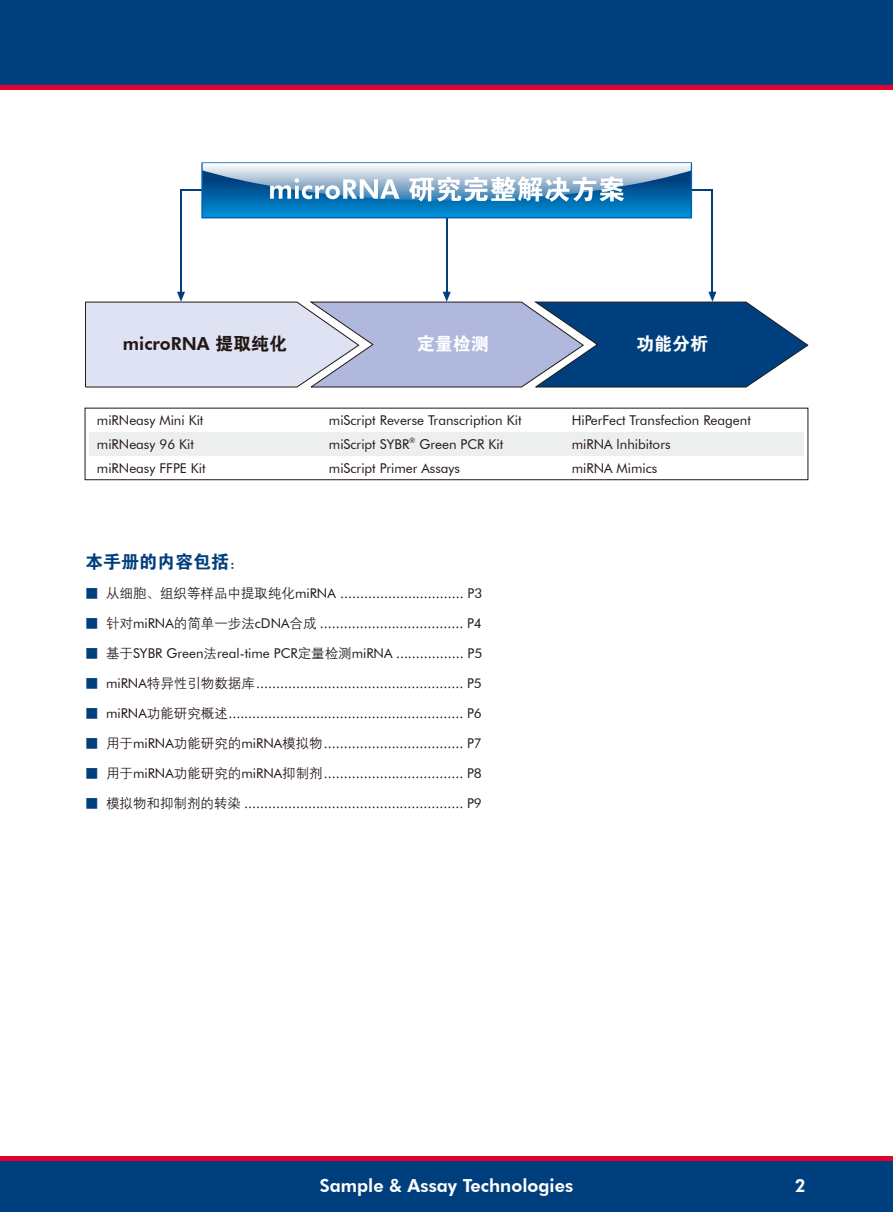
<style>
.page{position:relative;width:893px;height:1212px;background:#fff}
.page>*{position:absolute;margin:0;border:0;box-sizing:border-box;transform-origin:0 0}
.t1{font:800 18px "Futura BT";color:#fff}
.t2{font:800 18px "Futura BT";color:#221815}
.t3{font:18px "FZDHTJW GB1 0";color:#003f7e}
.t4{font:18px "FZDHTJW GB1 0";color:#fff}
.t5{font:13.5px "Futura BT";color:#221815}
.s1{font-family:"FZDHTJW GB1 0";font-weight:400}
.s2{font-size:13.5px}
.s3{font-family:"FZZDXJW GB1 0";color:#003f7e}
.s4{font-family:"FZZDXJW GB1 0"}
</style>
<div class="page">
<div style="left:0;top:0;width:893px;height:85px;background:#003f7e"></div>
<div style="left:0;top:85px;width:893px;height:5px;background:#e6002d"></div>
<div style="left:0;top:1161px;width:893px;height:51px;background:#003f7e"></div>
<div style="left:0;top:1156px;width:893px;height:5px;background:#e6002d"></div>
<div style="left:85px;top:408px;width:723px;height:72px;border:1px solid #221815"></div>
<hr style="left:181px;top:189px;width:532px;height:2px;background:#003f7e">
<hr style="left:180px;top:189px;width:2px;height:103px;background:#003f7e">
<hr style="left:446px;top:200px;width:1px;height:92px;background:#003f7e">
<hr style="left:712px;top:189px;width:1px;height:103px;background:#003f7e">
<div style="left:202px;top:163px;width:489px;height:55px;background:linear-gradient(to right,#0080c4,#0080c4)"></div>
<div style="left:201px;top:162px;width:491px;height:56px;border:2px solid #0062b1"></div>
<div style="left:89px;top:432px;width:715px;height:24px;background:#edeeee"></div>
<svg style="left:85px;top:292px;width:724px;height:96px"></svg>
<svg style="left:203px;top:163px;width:488px;height:39px"></svg>
<p class="t2" style="left:123px;top:333px;width:166px">microRNA <span class="s1">提取纯化</span></p>
<p class="t4" style="left:417px;top:334px;width:73px">定量检测</p>
<p class="t4" style="left:636px;top:334px;width:73px">功能分析</p>
<p class="t5" style="left:97px;top:412px;width:108px">miRNeasy Mini Kit</p>
<p class="t5" style="left:329px;top:412px;width:194px">miScript Reverse Transcription Kit</p>
<p class="t5" style="left:572px;top:412px;width:181px">HiPerFect Transfection Reagent</p>
<p class="t5" style="left:97px;top:436px;width:99px">miRNeasy 96 Kit</p>
<p class="t5" style="left:329px;top:436px;width:176px">miScript SYBR<sup>®</sup> Green PCR Kit</p>
<p class="t5" style="left:572px;top:436px;width:100px">miRNA lnhibitors</p>
<p class="t5" style="left:97px;top:460px;width:110px">miRNeasy FFPE Kit</p>
<p class="t5" style="left:329px;top:460px;width:133px">miScript Primer Assays</p>
<p class="t5" style="left:572px;top:460px;width:87px">miRNA Mimics</p>
<p class="t3" style="left:85px;top:552px;width:159px">本手册的内容包括<span class="s2">：</span></p>
<p class="t5" style="left:85px;top:585px;width:399px"><span class="s3">■</span> <span class="s4">从细胞、组织等样品中提取纯化</span>miRNA ............................... P3</p>
<p class="t5" style="left:85px;top:615px;width:398px"><span class="s3">■</span> <span class="s4">针对</span>miRNA<span class="s4">的简单一步法</span>cDNA<span class="s4">合成</span> .................................... P4</p>
<p class="t5" style="left:85px;top:645px;width:399px"><span class="s3">■</span> <span class="s4">基于</span>SYBR Green<span class="s4">法</span>real-time PCR<span class="s4">定量检测</span>miRNA ................. P5</p>
<p class="t5" style="left:85px;top:675px;width:398px"><span class="s3">■</span> miRNA<span class="s4">特异性引物数据库</span>.................................................... P5</p>
<p class="t5" style="left:85px;top:705px;width:398px"><span class="s3">■</span> miRNA<span class="s4">功能研究概述</span>........................................................... P6</p>
<p class="t5" style="left:85px;top:735px;width:398px"><span class="s3">■</span> <span class="s4">用于</span>miRNA<span class="s4">功能研究的</span>miRNA<span class="s4">模拟物</span>................................... P7</p>
<p class="t5" style="left:85px;top:765px;width:398px"><span class="s3">■</span> <span class="s4">用于</span>miRNA<span class="s4">功能研究的</span>miRNA<span class="s4">抑制剂</span>................................... P8</p>
<p class="t5" style="left:85px;top:795px;width:398px"><span class="s3">■</span> <span class="s4">模拟物和抑制剂的转染</span> ....................................................... P9</p>
<p class="t1" style="left:320px;top:1175px;width:255px">Sample &amp; Assay Technologies</p>
<p class="t1" style="left:795px;top:1175px;width:13px">2</p>
</div>
